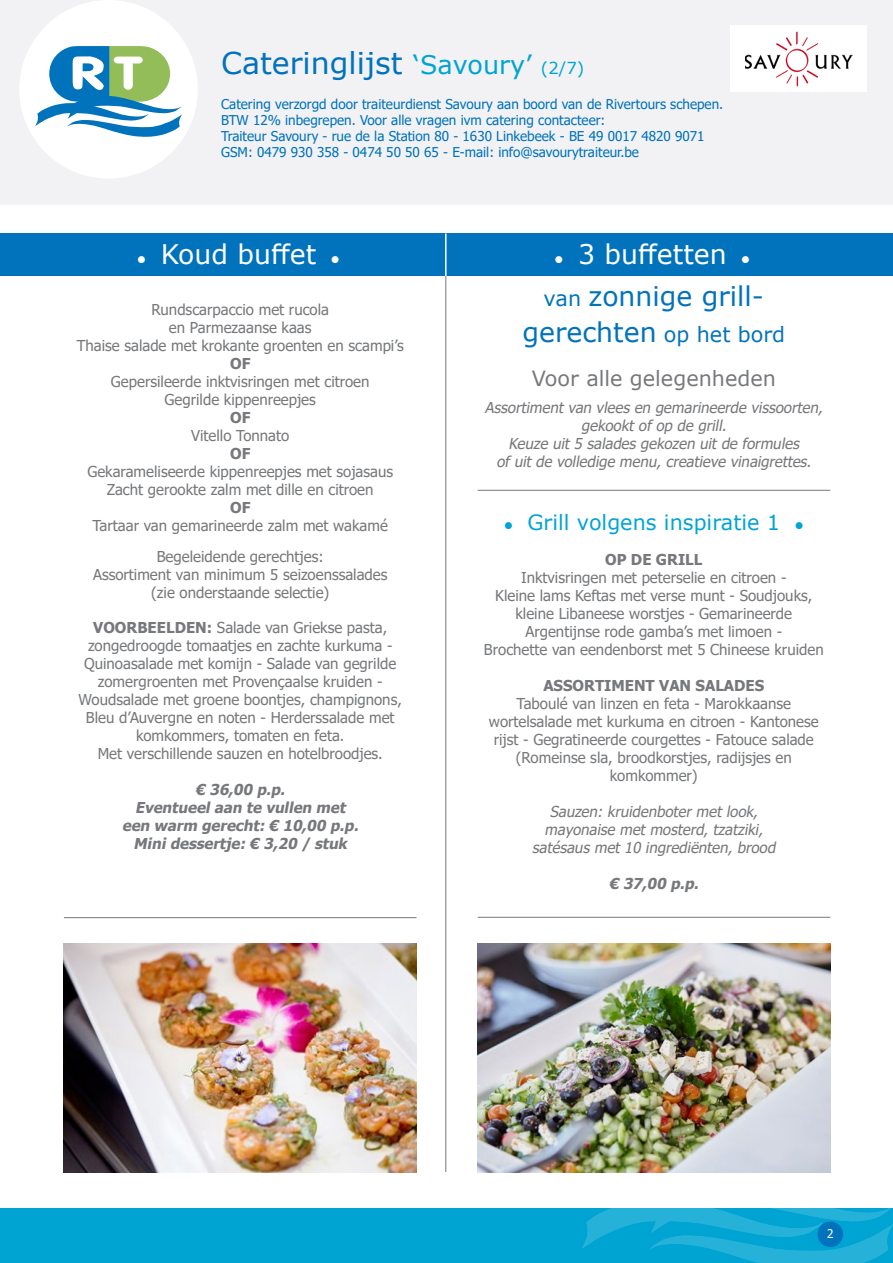
<style>
.page{position:relative;width:893px;height:1263px;background:#fff}
.page>*{position:absolute;margin:0;border:0;box-sizing:border-box;transform-origin:0 0}
.t1{font:30px "Verdana";color:#0073bc}
.t2{font:27px/36px "Verdana";color:#0073bc;text-align:center}
.t3{font:27px "Verdana";color:#fff}
.t4{font:21px "Verdana";color:#00a4d3}
.t5{font:21px "Verdana";color:#76787b}
.t6{font:15px/18px "Tahoma";color:#76787b;text-align:center}
.t7{font:italic 15px/18px "Tahoma";color:#76787b;text-align:center}
.t8{font:italic 700 15px/18px "Tahoma";color:#76787b;text-align:center}
.t9{font:700 15px "Tahoma";color:#76787b}
.t10{font:13.5px/16.2px "Tahoma";color:#0073bc}
.t11{font:12px "Tahoma";color:#fff}
.s1{font-size:25.5px;color:#00a4d3}
.s2{font-size:16.5px;color:#00a4d3}
.s3{font-size:21px}
.s4{font-weight:700}
</style>
<div class="page">
<div style="left:0;top:0;width:893px;height:204px;background:#f2f2f4"></div>
<div style="left:0;top:1209px;width:893px;height:54px;background:#00a4d3"></div>
<svg style="left:582px;top:1208px;width:310px;height:55px"></svg>
<div style="left:817px;top:1221px;width:26px;height:26px;background:#0073bc;border-radius:50%"></div>
<div style="left:19px;top:0;width:179px;height:179px;background:#fff;border-radius:50%"></div>
<svg style="left:35px;top:46px;width:147px;height:91px"></svg>
<div style="left:730px;top:25px;width:137px;height:67px;background:#fff"></div>
<img style="left:745px;top:32px;width:107px;height:54px">
<hr style="left:446px;top:234px;width:1px;height:938px;background:#76787b">
<div style="left:0;top:234px;width:893px;height:42px;background:#0073bc"></div>
<hr style="left:445px;top:234px;width:2px;height:42px;background:#fff">
<hr style="left:478px;top:490px;width:352px;height:1px;background:#76787b">
<hr style="left:64px;top:917px;width:353px;height:1px;background:#76787b">
<hr style="left:478px;top:917px;width:352px;height:1px;background:#76787b">
<img style="left:64px;top:943px;width:353px;height:229px">
<img style="left:477px;top:944px;width:353px;height:228px">
<p class="t1" style="left:221px;top:42px;width:365px">Cateringlijst <span class="s1">‘Savoury’</span> <span class="s2">(2/7)</span></p>
<p class="t10" style="left:221px;top:97px;width:504px">Catering verzorgd door traiteurdienst Savoury aan boord van de Rivertours schepen.</p>
<p class="t10" style="left:221px;top:113px;width:485px">BTW 12% inbegrepen. Voor alle vragen ivm catering contacteer:<br>Traiteur Savoury - rue de la Station 80 - 1630 Linkebeek - BE 49 0017 4820 9071</p>
<p class="t10" style="left:221px;top:145px;width:419px">GSM: 0479 930 358 - 0474 50 50 65 - E-mail: info@savourytraiteur.be</p>
<p class="t3" style="left:137px;top:236px;width:204px">● Koud buffet ●</p>
<p class="t3" style="left:555px;top:236px;width:197px">● 3 buffetten ●</p>
<p class="t2" style="left:522px;top:278px;width:264px"><span class="s3">van</span> zonnige grill&shy;gerechten <span class="s3">op het bord</span></p>
<p class="t5" style="left:532px;top:364px;width:246px">Voor alle gelegenheden</p>
<p class="t7" style="left:485px;top:399px;width:343px">Assortimentvan vleesen gemarineerde vissoorten, gekooktofop de grill.<br>Keuze uit5 saladesgekozen uitde formules ofuitde volledige menu,creatieve vinaigrettes.</p>
<p class="t6" style="left:77px;top:302px;width:328px">Rundscarpaccio met rucola<br>en Parmezaanse kaas<br>Thaise salade met krokante groenten en scampi’s</p>
<p class="t9" style="left:230px;top:353px;width:22px">OF</p>
<p class="t6" style="left:111px;top:374px;width:260px">Gepersileerde inktvisringen met citroen<br>Gegrilde kippenreepjes</p>
<p class="t9" style="left:230px;top:407px;width:22px">OF</p>
<p class="t6" style="left:191px;top:428px;width:100px">Vitello Tonnato</p>
<p class="t9" style="left:230px;top:443px;width:22px">OF</p>
<p class="t6" style="left:87px;top:464px;width:307px">Gekarameliseerde kippenreepjes met sojasaus<br>Zacht gerookte zalm met dille en citroen</p>
<p class="t9" style="left:230px;top:497px;width:22px">OF</p>
<p class="t6" style="left:93px;top:518px;width:297px">Tartaar van gemarineerde zalm met wakamé</p>
<p class="t6" style="left:157px;top:548px;width:168px">Begeleidende gerechtjes:</p>
<p class="t6" style="left:93px;top:566px;width:296px">Assortiment van minimum 5 seizoenssalades (zie onderstaande selectie)</p>
<p class="t6" style="left:79px;top:619px;width:325px"><span class="s4">VOORBEELDEN:</span> Salade van Griekse pasta, zongedroogde tomaatjes en zachte kurkuma - Quinoasalade met komijn - Salade van gegrilde zomergroenten met Provençaalse kruiden - Woudsalade met groene boontjes, champignons, Bleu d’Auvergne en noten - Herderssalade met komkommers, tomaten en feta.<br>Met verschillende sauzen en hotelbroodjes.</p>
<p class="t8" style="left:195px;top:781px;width:95px">€ 36,00 p.p.</p>
<p class="t8" style="left:122px;top:799px;width:242px">Eventueelaan te vullen met een warm gerecht:€ 10,00 p.p.</p>
<p class="t8" style="left:134px;top:835px;width:219px">Minidessertje:€ 3,20 / stuk</p>
<p class="t4" style="left:504px;top:508px;width:301px">● Grill volgens inspiratie 1 ●</p>
<p class="t9" style="left:605px;top:549px;width:99px">OP DE GRILL</p>
<p class="t6" style="left:484px;top:569px;width:341px">Inktvisringen met peterselie en citroen -<br>Kleine lams Keftas met verse munt - Soudjouks, kleine Libaneese worstjes - Gemarineerde Argentijnse rode gamba’s met limoen -<br>Brochette van eendenborst met 5 Chineese kruiden</p>
<p class="t9" style="left:543px;top:675px;width:222px">ASSORTIMENT VAN SALADES</p>
<p class="t6" style="left:489px;top:695px;width:331px">Taboulé van linzen en feta - Marokkaanse wortelsalade met kurkuma en citroen - Kantonese rijst - Gegratineerde courgettes - Fatouce salade (Romeinse sla, broodkorstjes, radijsjes en komkommer)</p>
<p class="t7" style="left:532px;top:803px;width:248px">Sauzen:kruidenbotermetlook, mayonaise metmosterd,tzatziki, satésausmet10 ingrediënten,brood</p>
<p class="t8" style="left:609px;top:875px;width:95px">€ 37,00 p.p.</p>
<p class="t11" style="left:827px;top:1225px;width:8px">2</p>
</div>
